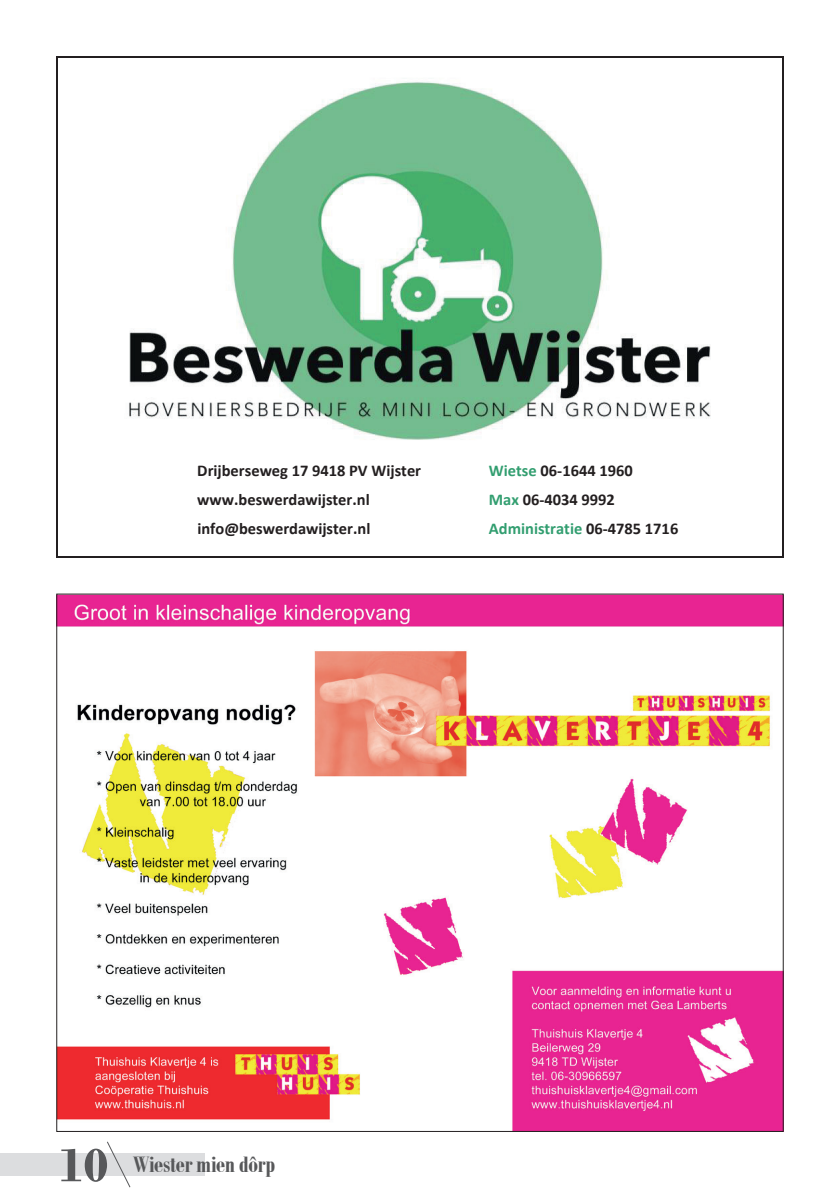
<style>
.page{position:relative;width:840px;height:1191px;background:#fff}
.page>*{position:absolute;margin:0;border:0;box-sizing:border-box;transform-origin:0 0}
.t1{font:700 24px "Bodoni MT Condensed";letter-spacing:-.02em;color:#57585a}
.t2{font:700 16.4px "Calibri";color:#231f20}
.t3{font:700 16.4px "Calibri";color:#329e70}
.s1{color:#329e70}
.s2{color:#231f20}
.s3{font-family:"Bodoni";font-size:50px}
</style>
<div class="page">
<div style="left:0;top:1153px;width:205px;height:22px;background:#dcdddf"></div>
<svg style="left:106px;top:1141px;width:25px;height:47px"></svg>
<img style="left:129px;top:81px;width:582px;height:359px">
<hr style="left:58px;top:57px;width:723px;height:1px;background:#231f20">
<hr style="left:57px;top:58px;width:1px;height:498px;background:#231f20">
<hr style="left:781px;top:58px;width:1px;height:498px;background:#231f20">
<hr style="left:58px;top:556px;width:723px;height:1px;background:#231f20">
<img style="left:58px;top:595px;width:723px;height:535px">
<p class="t2" style="left:197px;top:459px;width:225px">Drijberseweg 17 9418 PV Wijster</p>
<p class="t2" style="left:488px;top:459px;width:145px"><span class="s1">Wietse</span> 06-1644 1960</p>
<p class="t2" style="left:197px;top:488px;width:174px">www.beswerdawijster.nl</p>
<p class="t2" style="left:488px;top:488px;width:127px"><span class="s1">Max</span> 06-4034 9992</p>
<p class="t2" style="left:197px;top:516px;width:174px">info@beswerdawijster.nl</p>
<p class="t3" style="left:488px;top:516px;width:191px">Administratie <span class="s2">06-4785 1716</span></p>
<h1 class="t1" style="left:59px;top:1150px;width:217px"><span class="s3">10</span> Wiester mien dôrp</h1>
</div>
